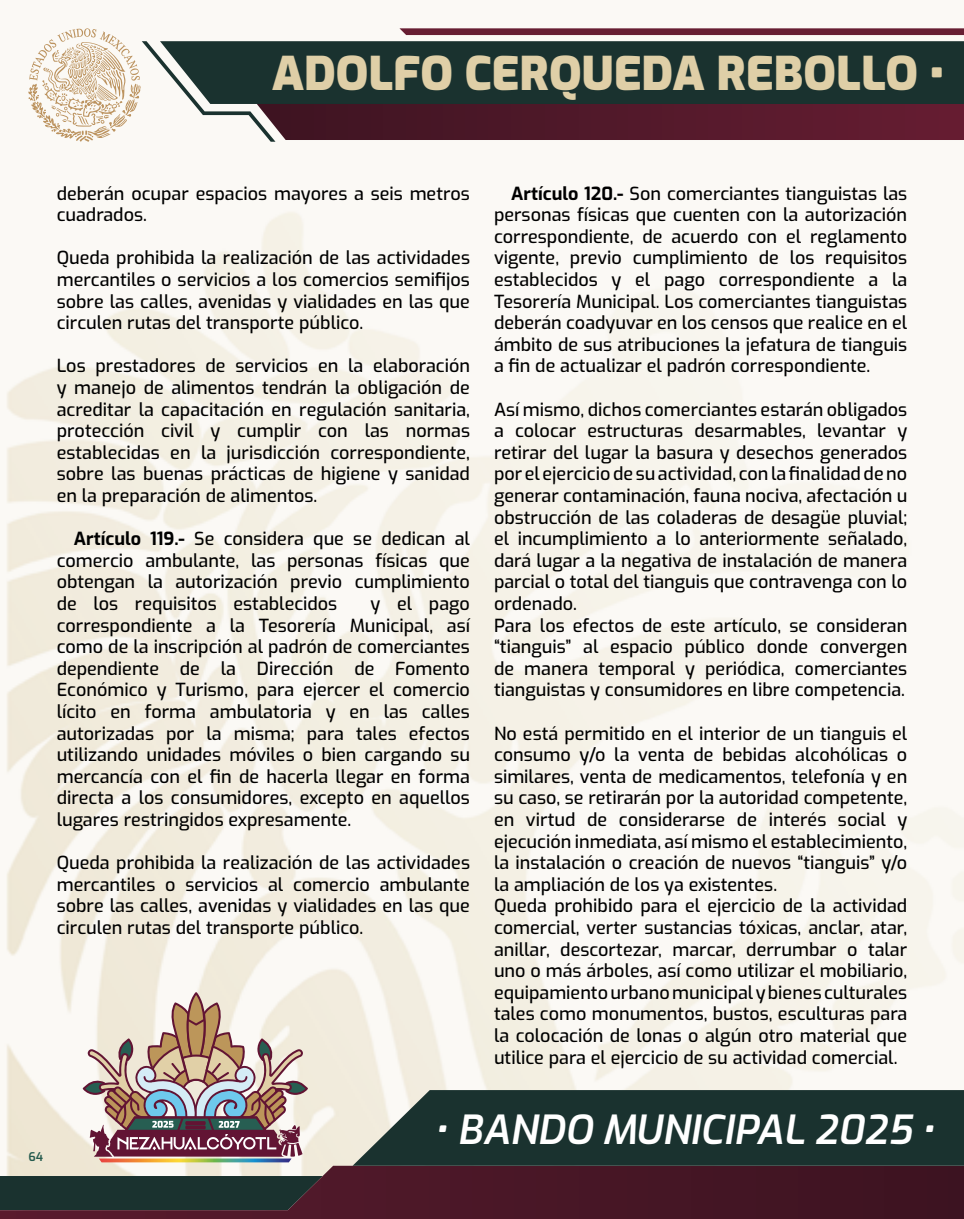
<style>
.page{position:relative;width:964px;height:1219px;background:#fff}
.page>*{position:absolute;margin:0;border:0;box-sizing:border-box;transform-origin:0 0}
.t1{font:900 46.2px "Exo";color:#dfcfa7}
.t2{font:italic 600 40px "Exo";color:#fff}
.t3{font:500 18px/21.6px "Exo";color:#000;text-align:justify}
.t4{font:600 12px "Exo";color:#255b4e}
.s1{font-weight:700}
</style>
<div class="page">
<img style="left:4px;top:210px;width:960px;height:956px">
<svg style="left:0;top:1166px;width:353px;height:53px"></svg>
<svg style="left:353px;top:1090px;width:611px;height:129px"></svg>
<svg style="left:28px;top:28px;width:936px;height:114px"></svg>
<svg style="left:83px;top:992px;width:225px;height:170px"></svg>
<h1 class="t1" style="left:272px;top:38px;width:673px">ADOLFO CERQUEDA REBOLLO •</h1>
<p class="t3" style="left:57px;top:181px;width:415px">deberán ocupar espacios mayores a seis metros cuadrados.</p>
<p class="t3" style="left:57px;top:246px;width:415px">Queda prohibida la realización de las actividades mercantiles o servicios a los comercios semifijos sobre las calles, avenidas y vialidades en las que circulen rutas del transporte público.</p>
<p class="t3" style="left:57px;top:354px;width:415px">Los prestadores de servicios en la elaboración y manejo de alimentos tendrán la obligación de acreditar la capacitación en regulación sanitaria, protección civil y cumplir con las normas establecidas en la jurisdicción correspondiente, sobre las buenas prácticas de higiene y sanidad en la preparación de alimentos.</p>
<p class="t3" style="left:57px;top:527px;width:415px;text-indent:17px"><span class="s1">Artículo 119.-</span> Se considera que se dedican al comercio ambulante, las personas físicas que obtengan la autorización previo cumplimiento de los requisitos establecidos</p>
<p class="t3" style="left:57px;top:592px;width:415px;text-indent:314px">y el pago correspondiente a la Tesorería Municipal, así como de la inscripción al padrón de comerciantes dependiente de la Dirección de Fomento Económico y Turismo, para ejercer el comercio lícito en forma ambulatoria y en las calles autorizadas por la misma; para tales efectos utilizando unidades móviles o bien cargando su mercancía con el fin de hacerla llegar en forma directa a los consumidores, excepto en aquellos lugares restringidos expresamente.</p>
<p class="t3" style="left:57px;top:851px;width:415px">Queda prohibida la realización de las actividades mercantiles o servicios al comercio ambulante sobre las calles, avenidas y vialidades en las que circulen rutas del transporte público.</p>
<p class="t3" style="left:494px;top:181px;width:415px;text-indent:17px"><span class="s1">Artículo 120.-</span> Son comerciantes tianguistas las personas físicas que cuenten con la autorización correspondiente, de acuerdo con el reglamento vigente, previo cumplimiento de los requisitos establecidos y el pago correspondiente a la Tesorería Municipal. Los comerciantes tianguistas deberán coadyuvar en los censos que realice en el ámbito de sus atribuciones la jefatura de tianguis a fin de actualizar el padrón correspondiente.</p>
<p class="t3" style="left:494px;top:397px;width:415px;text-align:left">Así mismo, dichos comerciantes estarán obligados a colocar estructuras desarmables, levantar y retirar del lugar la basura y desechos generados por el ejercicio de su actividad, con la finalidad de no generar contaminación, fauna nociva, afectación u obstrucción de las coladeras de desagüe pluvial; el incumplimiento a lo anteriormente señalado, dará lugar a la negativa de instalación de manera parcial o total del tianguis que contravenga con lo ordenado.<br>Para los efectos de este artículo, se consideran “tianguis” al espacio público donde convergen de manera temporal y periódica, comerciantes tianguistas y consumidores en libre competencia.</p>
<p class="t3" style="left:494px;top:721px;width:415px;text-align:left">No está permitido en el interior de un tianguis el consumo y/o la venta de bebidas alcohólicas o similares, venta de medicamentos, telefonía y en su caso, se retirarán por la autoridad competente, en virtud de considerarse de interés social y ejecución inmediata, así mismo el establecimiento, la instalación o creación de nuevos “tianguis” y/o la ampliación de los ya existentes.<br>Queda prohibido para el ejercicio de la actividad comercial, verter sustancias tóxicas, anclar, atar, anillar, descortezar, marcar, derrumbar o talar uno o más árboles, así como utilizar el mobiliario, equipamiento urbano municipal y bienes culturales tales como monumentos, bustos, esculturas para la colocación de lonas o algún otro material que utilice para el ejercicio de su actividad comercial.</p>
<p class="t4" style="left:28px;top:1147px;width:16px">64</p>
<h2 class="t2" style="left:435px;top:1100px;width:501px">• BANDO MUNICIPAL 2025 •</h2>
</div>
